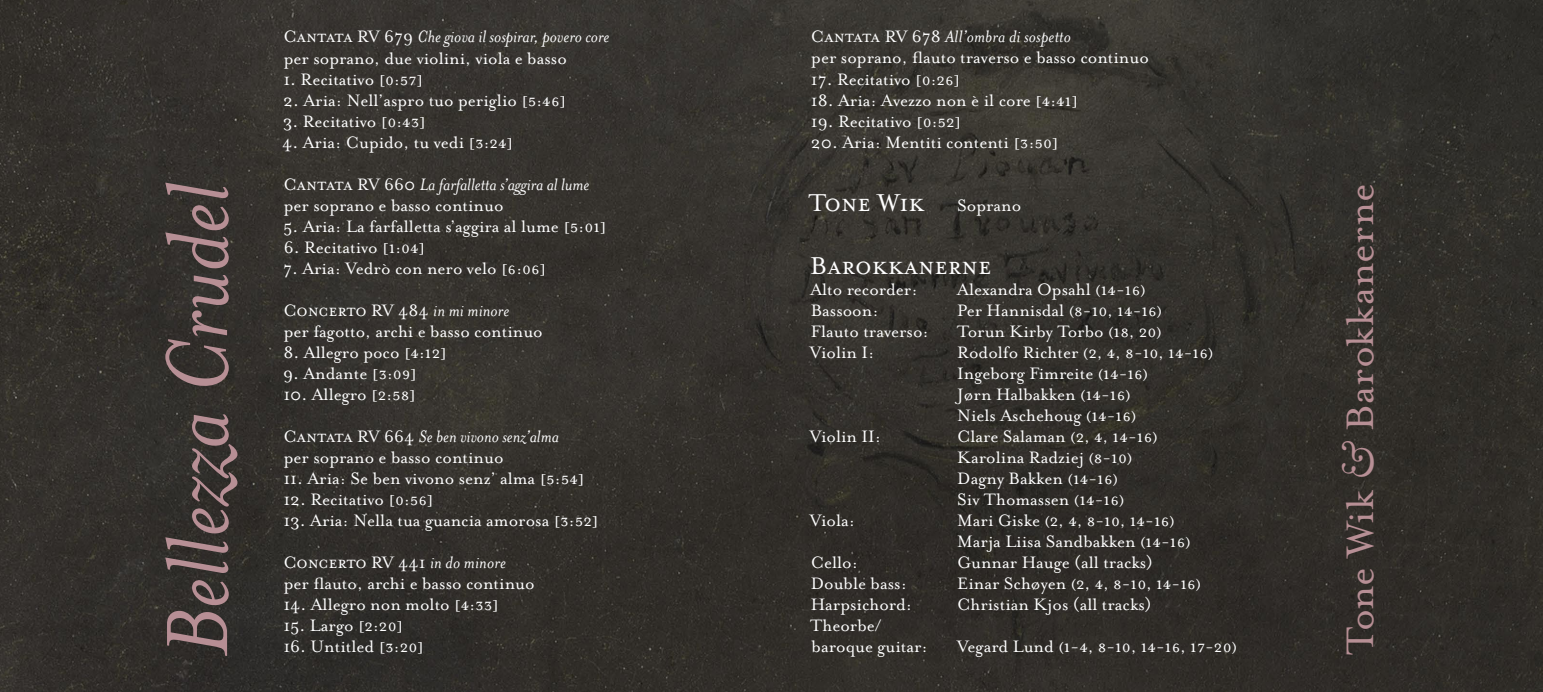
<style>
.page{position:relative;width:1543px;height:692px;background:#fff}
.page>*{position:absolute;margin:0;border:0;box-sizing:border-box;transform-origin:0 0}
.t1{font:italic 100px "Mrs Eaves";color:#b78f95}
.t2{font:44px "Mrs Eaves Roman";color:#b78f95}
.t3{font:28px "Mrs Eaves Small Caps";color:#fff}
.t4{font:19px/21px "Mrs Eaves Roman";color:#fff}
.t5{font:italic 19px "Mrs Eaves";color:#fff}
.t6{font:19px "Mrs Eaves Petite Caps";color:#fff}
.s1{font-family:"Mrs Eaves Small Caps";font-style:normal}
.s2{font-family:"Mrs Eaves Roman";font-style:normal}
.s3{font-family:"Mrs Eaves Petite Caps"}
.s4{font-family:"Mrs Eaves Roman";font-size:19px}
.s5{font-family:"Mrs Eaves Roman"}
.s6{font-family:"Baskerville Cyr LT Std Incline"}
</style>
<div class="page">
<img style="left:0;top:0;width:1542px;height:692px">
<h1 class="t1" style="left:143px;top:657px;width:476px;rotate:-90deg">Bellezza Crudel</h1>
<p class="t5" style="left:283px;top:26px;width:327px"><span class="s1">Cantata</span> <span class="s2">RV 679</span> Che giova il sospirar, povero core</p>
<p class="t4" style="left:284px;top:48px;width:284px">per soprano, due violini, viola e basso</p>
<p class="t4" style="left:283px;top:69px;width:141px">1. Recitativo <span class="s3">[0:57]</span></p>
<p class="t4" style="left:283px;top:90px;width:284px">2. Aria: Nell’aspro tuo periglio <span class="s3">[5:46]</span></p>
<p class="t4" style="left:283px;top:111px;width:145px">3. Recitativo <span class="s3">[0:43]</span></p>
<p class="t4" style="left:282px;top:132px;width:233px">4. Aria: Cupido, tu vedi <span class="s3">[3:24]</span></p>
<p class="t5" style="left:283px;top:174px;width:307px"><span class="s1">Cantata</span> <span class="s2">RV 660</span> La farfalletta s’aggira al lume</p>
<p class="t4" style="left:284px;top:195px;width:221px">per soprano e basso continuo</p>
<p class="t4" style="left:283px;top:216px;width:325px">5. Aria: La farfalletta s’aggira al lume <span class="s3">[5:01]</span></p>
<p class="t4" style="left:284px;top:237px;width:143px">6. Recitativo <span class="s3">[1:04]</span></p>
<p class="t4" style="left:283px;top:258px;width:265px">7. Aria: Vedrò con nero velo <span class="s3">[6:06]</span></p>
<p class="t5" style="left:283px;top:300px;width:228px"><span class="s1">Concerto</span> <span class="s2">RV 484</span> in mi minore</p>
<p class="t4" style="left:284px;top:321px;width:260px">per fagotto, archi e basso continuo</p>
<p class="t4" style="left:283px;top:342px;width:165px">8. Allegro poco <span class="s3">[4:12]</span></p>
<p class="t4" style="left:283px;top:363px;width:135px">9. Andante <span class="s3">[3:09]</span></p>
<p class="t4" style="left:283px;top:384px;width:134px">10. Allegro <span class="s3">[2:58]</span></p>
<p class="t5" style="left:283px;top:426px;width:277px"><span class="s1">Cantata</span> <span class="s2">RV 664</span> Se ben vivono senz’alma</p>
<p class="t4" style="left:284px;top:447px;width:221px">per soprano e basso continuo</p>
<p class="t4" style="left:283px;top:468px;width:303px">11. Aria: Se ben vivono senz’ alma <span class="s3">[5:54]</span></p>
<p class="t4" style="left:283px;top:489px;width:152px">12. Recitativo <span class="s3">[0:56]</span></p>
<p class="t4" style="left:283px;top:510px;width:317px">13. Aria: Nella tua guancia amorosa <span class="s3">[3:52]</span></p>
<p class="t5" style="left:283px;top:552px;width:224px"><span class="s1">Concerto</span> <span class="s2">RV 441</span> in do minore</p>
<p class="t4" style="left:284px;top:573px;width:252px">per flauto, archi e basso continuo</p>
<p class="t4" style="left:283px;top:594px;width:217px">14. Allegro non molto <span class="s3">[4:33]</span></p>
<p class="t4" style="left:283px;top:615px;width:121px">15. Largo <span class="s3">[2:20]</span></p>
<p class="t4" style="left:283px;top:636px;width:142px">16. Untitled <span class="s3">[3:20]</span></p>
<p class="t5" style="left:810px;top:26px;width:261px"><span class="s1">Cantata</span> <span class="s2">RV 678</span> All’ombra di sospetto</p>
<p class="t4" style="left:811px;top:47px;width:339px">per soprano, flauto traverso e basso continuo</p>
<p class="t4" style="left:810px;top:69px;width:151px">17. Recitativo <span class="s3">[0:26]</span></p>
<p class="t4" style="left:810px;top:90px;width:269px">18. Aria: Avezzo non è il core <span class="s3">[4:41]</span></p>
<p class="t4" style="left:810px;top:111px;width:152px">19. Recitativo <span class="s3">[0:52]</span></p>
<p class="t4" style="left:810px;top:132px;width:249px">20. Aria: Mentiti contenti <span class="s3">[3:50]</span></p>
<h3 class="t3" style="left:808px;top:187px;width:214px">Tone Wik <span class="s4">Soprano</span></h3>
<h3 class="t3" style="left:810px;top:250px;width:183px">Barokkanerne</h3>
<p class="t4" style="left:810px;top:279px;width:109px">Alto recorder:</p>
<p class="t4" style="left:957px;top:279px;width:190px">Alexandra Opsahl <span class="s3">(14−16)</span></p>
<p class="t4" style="left:810px;top:300px;width:70px">Bassoon:</p>
<p class="t4" style="left:957px;top:300px;width:207px">Per Hannisdal <span class="s3">(8−10, 14−16)</span></p>
<p class="t4" style="left:810px;top:321px;width:120px">Flauto traverso:</p>
<p class="t4" style="left:957px;top:321px;width:206px">Torun Kirby Torbo <span class="s3">(18, 20)</span></p>
<p class="t4" style="left:809px;top:342px;width:66px">Violin I:</p>
<p class="t6" style="left:957px;top:345px;width:258px"><span class="s5">Rodolfo Richter</span> (2, 4, 8−10, 14−16)</p>
<p class="t4" style="left:957px;top:363px;width:193px">Ingeborg Fimreite <span class="s3">(14−16)<br></span>Jørn Halbakken <span class="s3">(14−16)<br></span>Niels Aschehoug <span class="s3">(14−16)</span></p>
<p class="t4" style="left:809px;top:426px;width:73px">Violin II:</p>
<p class="t4" style="left:957px;top:426px;width:202px">Clare Salaman <span class="s3">(2, 4, 14−16)<br></span>Karolina Radziej <span class="s3">(8−10)<br></span>Dagny Bakken <span class="s3">(14−16)<br></span>Siv Thomassen <span class="s3">(14−16)</span></p>
<p class="t4" style="left:809px;top:510px;width:47px">Viola:</p>
<p class="t6" style="left:957px;top:513px;width:219px"><span class="s5">Mari Giske</span> (2, 4, 8−10, 14−16)</p>
<p class="t4" style="left:957px;top:531px;width:235px">Marja Liisa Sandbakken <span class="s3">(14−16)</span></p>
<p class="t4" style="left:810px;top:552px;width:49px">Cello:</p>
<p class="t4" style="left:957px;top:552px;width:197px">Gunnar Hauge (all tracks)</p>
<p class="t4" style="left:810px;top:573px;width:98px">Double bass:</p>
<p class="t6" style="left:957px;top:576px;width:245px"><span class="s5">Einar Schøyen</span> (2, 4, 8−10, 14−16)</p>
<p class="t4" style="left:810px;top:594px;width:103px">Harpsichord:</p>
<p class="t4" style="left:957px;top:594px;width:196px">Christian Kjos (all tracks)</p>
<p class="t4" style="left:810px;top:615px;width:119px">Theorbe/ baroque guitar:</p>
<p class="t6" style="left:957px;top:639px;width:281px"><span class="s5">Vegard Lund</span> (1−4, 8−10, 14−16, 17−20)</p>
<h2 class="t2" style="left:1335px;top:655px;width:473px;rotate:-90deg">Tone Wik <span class="s6">&amp;</span> Barokkanerne</h2>
</div>
